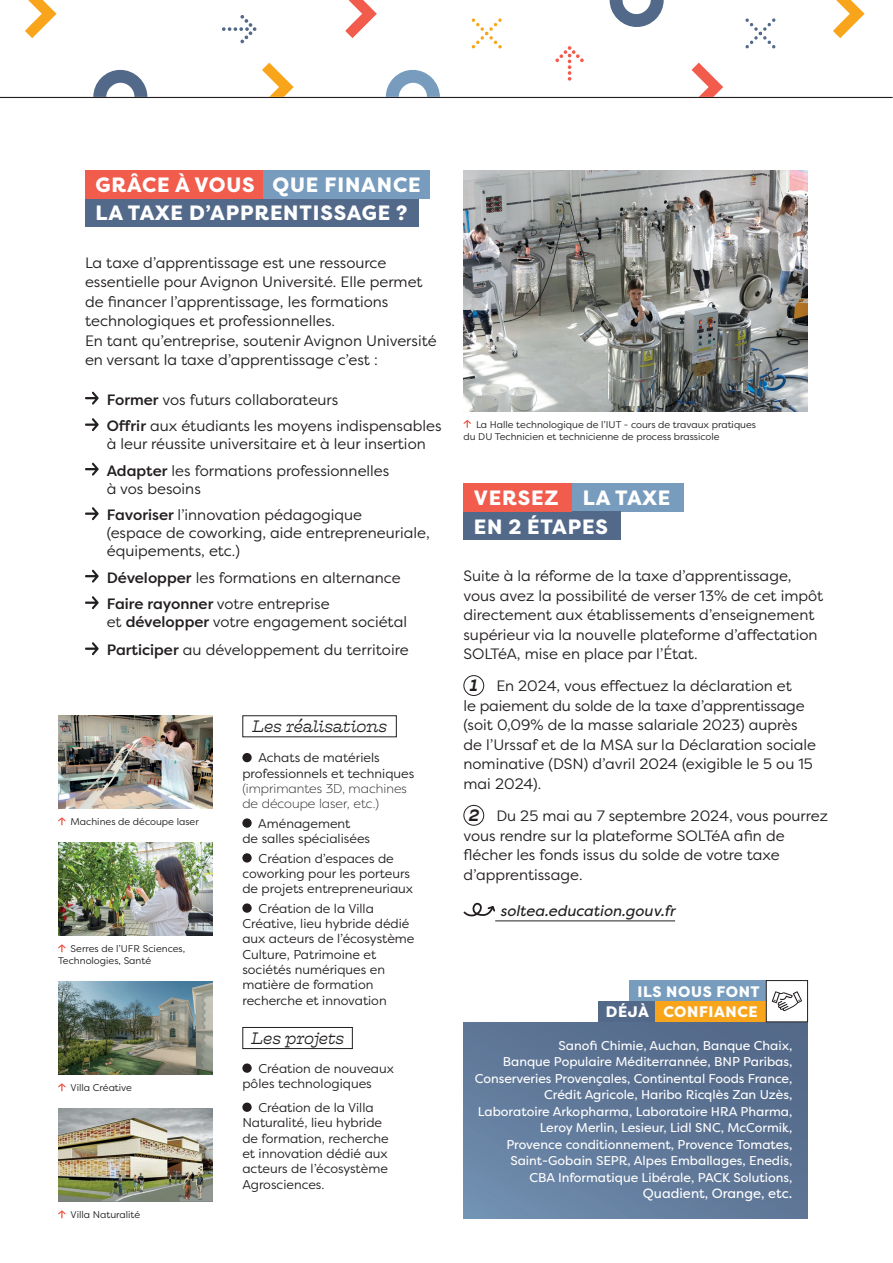
<style>
.page{position:relative;width:893px;height:1263px;background:#fff}
.page>*{position:absolute;margin:0;border:0;box-sizing:border-box;transform-origin:0 0}
.t1{font:800 20.7px/28.5px "Filson Pro";letter-spacing:.04em;color:#fff}
.t2{font:italic 300 16.5px "Hatch";letter-spacing:.005em;color:#231f20}
.t3{font:800 15.15px "Filson Pro";letter-spacing:.04em;color:#fff}
.t4{font:15px/19.5px "Filson Pro";color:#231f20}
.t5{font:italic 15px "Filson Pro";color:#231f20}
.t6{font:13.5px "Filson Pro";color:#fff}
.t7{font:12.75px/15.3px "Filson Pro";color:#231f20}
.t8{font:12.75px/16.5px "Filson Pro";color:#fff;text-align:right}
.t9{font:300 12.75px/15.3px "Filson Pro";color:#231f20}
.t10{font:9.75px/12px "Filson Pro";color:#231f20}
.s1{font-weight:500}
.s2{font-family:"Hatch";font-weight:500;font-style:italic;font-size:16.5px}
</style>
<div class="page">
<svg style="left:25px;top:0;width:31px;height:38px"></svg>
<hr style="left:0;top:97px;width:893px;height:1px;background:#231f20">
<svg style="left:691px;top:63px;width:32px;height:34px"></svg>
<svg style="left:262px;top:63px;width:32px;height:34px"></svg>
<svg style="left:472px;top:18px;width:30px;height:31px"></svg>
<svg style="left:222px;top:15px;width:34px;height:28px"></svg>
<svg style="left:386px;top:70px;width:54px;height:27px"></svg>
<svg style="left:345px;top:0;width:32px;height:38px"></svg>
<svg style="left:833px;top:0;width:31px;height:38px"></svg>
<svg style="left:610px;top:0;width:54px;height:27px"></svg>
<svg style="left:555px;top:46px;width:29px;height:35px"></svg>
<svg style="left:745px;top:18px;width:31px;height:31px"></svg>
<svg style="left:93px;top:69px;width:54px;height:28px"></svg>
<img style="left:463px;top:170px;width:345px;height:241px">
<svg style="left:85px;top:392px;width:14px;height:13px"></svg>
<svg style="left:85px;top:418px;width:14px;height:13px"></svg>
<svg style="left:85px;top:463px;width:14px;height:13px"></svg>
<svg style="left:85px;top:507px;width:14px;height:13px"></svg>
<svg style="left:85px;top:570px;width:14px;height:13px"></svg>
<svg style="left:85px;top:596px;width:14px;height:13px"></svg>
<svg style="left:85px;top:642px;width:14px;height:13px"></svg>
<hr style="left:495px;top:920px;width:180px;height:1px;background:#231f20">
<div style="left:463px;top:675px;width:21px;height:21px;border:1px solid #231f20;border-radius:50%"></div>
<div style="left:463px;top:805px;width:21px;height:21px;border:1px solid #231f20;border-radius:50%"></div>
<svg style="left:463px;top:902px;width:33px;height:15px"></svg>
<div style="left:598px;top:1001px;width:58px;height:21px;background:#536989"></div>
<div style="left:656px;top:1001px;width:110px;height:21px;background:#f9a51b"></div>
<div style="left:630px;top:980px;width:136px;height:21px;background:#779cbd"></div>
<div style="left:463px;top:1022px;width:345px;height:196px;background:linear-gradient(to right,#6883a4,#576c8d)"></div>
<svg style="left:772px;top:991px;width:30px;height:20px"></svg>
<div style="left:766px;top:980px;width:42px;height:42px;border:1px solid #231f20"></div>
<div style="left:572px;top:483px;width:112px;height:28px;background:#779cbd"></div>
<div style="left:463px;top:511px;width:158px;height:29px;background:#536989"></div>
<div style="left:463px;top:483px;width:109px;height:28px;background:#f15c4d"></div>
<svg style="left:463px;top:420px;width:8px;height:8px"></svg>
<div style="left:242px;top:715px;width:155px;height:22px;border:1px solid #231f20"></div>
<div style="left:242px;top:753px;width:10px;height:9px;background:#231f20;border-radius:50%"></div>
<svg style="left:242px;top:818px;width:10px;height:10px"></svg>
<div style="left:242px;top:853px;width:10px;height:9px;background:#231f20;border-radius:50%"></div>
<svg style="left:242px;top:903px;width:10px;height:10px"></svg>
<div style="left:85px;top:198px;width:333px;height:29px;background:#536989"></div>
<div style="left:262px;top:170px;width:167px;height:28px;background:#779cbd"></div>
<div style="left:85px;top:170px;width:177px;height:28px;background:#f15c4d"></div>
<div style="left:242px;top:1027px;width:111px;height:22px;border:1px solid #231f20"></div>
<svg style="left:242px;top:1063px;width:10px;height:10px"></svg>
<div style="left:242px;top:1102px;width:10px;height:10px;background:#231f20;border-radius:50%"></div>
<img style="left:58px;top:715px;width:154px;height:94px">
<svg style="left:58px;top:817px;width:8px;height:8px"></svg>
<svg style="left:58px;top:944px;width:8px;height:8px"></svg>
<img style="left:58px;top:842px;width:154px;height:94px">
<img style="left:58px;top:981px;width:154px;height:94px">
<svg style="left:58px;top:1083px;width:8px;height:8px"></svg>
<img style="left:58px;top:1108px;width:154px;height:94px">
<svg style="left:58px;top:1210px;width:8px;height:8px"></svg>
<h1 class="t1" style="left:95px;top:171px;width:327px">GRÂCE À VOUS QUE FINANCE</h1>
<h1 class="t1" style="left:95px;top:199px;width:313px">LA TAXE D’APPRENTISSAGE ?</h1>
<p class="t4" style="left:85px;top:252px;width:353px">La taxe d’apprentissage est une ressource essentielle pour Avignon Université. Elle permet de financer l’apprentissage, les formations technologiques et professionnelles.<br>En tant qu’entreprise, soutenir Avignon Université en versant la taxe d’apprentissage c’est :</p>
<p class="t4" style="left:107px;top:386px;width:336px;line-height:26.5px"><span class="s1">Former</span> vos futurs collaborateurs<br><span class="s1">Offrir</span> aux étudiants les moyens indispensables</p>
<p class="t4" style="left:107px;top:430px;width:321px;line-height:26.5px">à leur réussite universitaire et à leur insertion<br><span class="s1">Adapter</span> les formations professionnelles</p>
<p class="t4" style="left:107px;top:475px;width:257px;line-height:26.5px">à vos besoins<br><span class="s1">Favoriser</span> l’innovation pédagogique</p>
<p class="t4" style="left:107px;top:523px;width:324px;line-height:18px">(espace de coworking, aide entrepreneuriale, équipements, etc.)</p>
<p class="t4" style="left:107px;top:564px;width:295px;line-height:26.5px"><span class="s1">Développer</span> les formations en alternance<br><span class="s1">Faire rayonner</span> votre entreprise</p>
<p class="t4" style="left:107px;top:607px;width:303px;line-height:28px">et <span class="s1">développer</span> votre engagement sociétal<br><span class="s1">Participer</span> au développement du territoire</p>
<p class="t10" style="left:71px;top:816px;width:130px">Machines de découpe laser</p>
<p class="t10" style="left:58px;top:943px;width:129px;text-indent:12px">Serres de l’UFR Sciences,<br>Technologies, Santé</p>
<p class="t10" style="left:71px;top:1082px;width:63px">Villa Créative</p>
<p class="t10" style="left:71px;top:1209px;width:71px">Villa Naturalité</p>
<p class="t2" style="left:252px;top:716px;width:136px">Les réalisations</p>
<p class="t7" style="left:242px;top:750px;width:173px;text-indent:16px">Achats de matériels professionnels et techniques</p>
<p class="t9" style="left:242px;top:780px;width:166px">(imprimantes 3D, machines de découpe laser, etc.)</p>
<p class="t7" style="left:242px;top:815px;width:129px;text-align:center">Aménagement<br>de salles spécialisées</p>
<p class="t7" style="left:242px;top:850px;width:172px;text-align:center">Création d’espaces de coworking pour les porteurs de projets entrepreneuriaux</p>
<p class="t7" style="left:242px;top:900px;width:174px;text-indent:16px">Création de la Villa<br>Créative, lieu hybride dédié aux acteurs de l’écosystème<br>Culture, Patrimoine et sociétés numériques en matière de formation recherche et innovation</p>
<p class="t2" style="left:251px;top:1027px;width:94px">Les projets</p>
<p class="t7" style="left:242px;top:1060px;width:153px;text-indent:16px">Création de nouveaux pôles technologiques</p>
<p class="t7" style="left:242px;top:1099px;width:148px;text-indent:16px">Création de la Villa<br>Naturalité, lieu hybride de formation, recherche et innovation dédié aux acteurs de l’écosystème<br>Agrosciences.</p>
<p class="t10" style="left:463px;top:418px;width:294px;text-indent:12px">La Halle technologique de l’IUT - cours de travaux pratiques du DU Technicien et technicienne de process brassicole</p>
<h1 class="t1" style="left:474px;top:484px;width:86px">VERSEZ</h1>
<h1 class="t1" style="left:474px;top:484px;width:198px;text-indent:109px">LA TAXE<br>EN 2 ÉTAPES</h1>
<p class="t4" style="left:463px;top:566px;width:361px">Suite à la réforme de la taxe d’apprentissage, vous avez la possibilité de verser 13% de cet impôt directement aux établissements d’enseignement supérieur via la nouvelle plateforme d’affectation SOLTéA, mise en place par l’État.</p>
<p class="t4" style="left:463px;top:676px;width:354px;text-indent:6px"><span class="s2">1</span> En 2024, vous effectuez la déclaration et<br>le paiement du solde de la taxe d’apprentissage (soit 0,09% de la masse salariale 2023) auprès de l’Urssaf et de la MSA sur la Déclaration sociale nominative (DSN) d’avril 2024 (exigible le 5 ou 15 mai 2024).</p>
<p class="t4" style="left:463px;top:806px;width:366px;text-indent:5px"><span class="s2">2</span> Du 25 mai au 7 septembre 2024, vous pourrez vous rendre sur la plateforme SOLTéA afin de flécher les fonds issus du solde de votre taxe d’apprentissage.</p>
<p class="t5" style="left:500px;top:901px;width:176px">soltea.education.gouv.fr</p>
<p class="t3" style="left:637px;top:982px;width:124px">ILS NOUS FONT</p>
<p class="t3" style="left:606px;top:1003px;width:153px">DÉJÀ CONFIANCE</p>
<p class="t8" style="left:475px;top:1037px;width:319px">Sanofi Chimie, Auchan, Banque Chaix,<br>Banque Populaire Méditerrannée, BNP Paribas, Conserveries Provençales, Continental Foods France, Crédit Agricole, Haribo Ricqlès Zan Uzès, Laboratoire Arkopharma, Laboratoire HRA Pharma, Leroy Merlin, Lesieur, Lidl SNC, McCormik,<br>Provence conditionnement, Provence Tomates, Saint-Gobain SEPR, Alpes Emballages, Enedis,<br>CBA Informatique Libérale, PACK Solutions,</p>
<p class="t6" style="left:643px;top:1184px;width:151px">Quadient, Orange, etc.</p>
</div>
